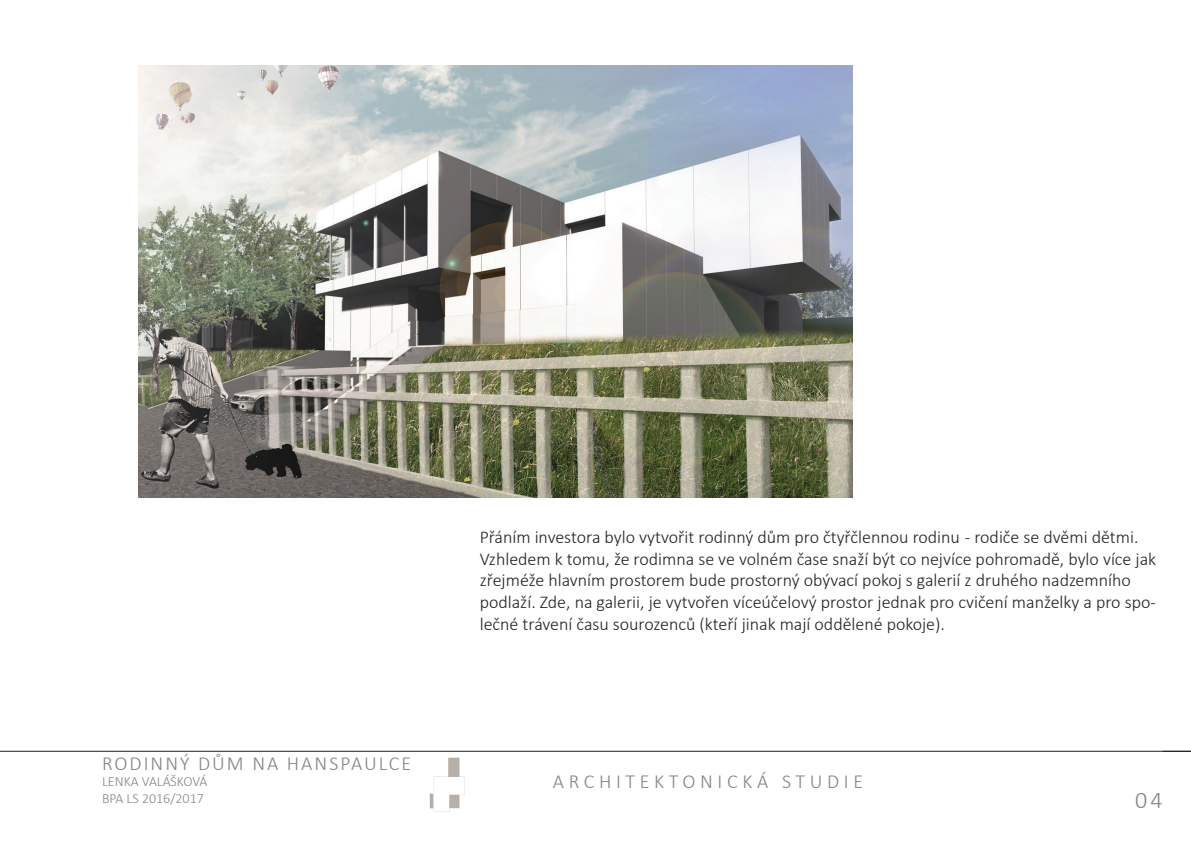
<style>
.page{position:relative;width:1191px;height:842px;background:#fff}
.page>*{position:absolute;margin:0;border:0;box-sizing:border-box;transform-origin:0 0}
.t1{font:300 24px "Calibri";color:#828487}
.t2{font:300 20px "Calibri";letter-spacing:.1em;color:#828487}
.t3{font:300 20px "Calibri";letter-spacing:.23em;color:#828487}
.t4{font:300 18px/21.6px "Calibri";color:#231f20}
.t5{font:300 14px/16.8px "Calibri";color:#828487}
</style>
<div class="page">
<hr style="left:0;top:751px;width:1191px;height:1px;background:#231f20">
<img style="left:429px;top:757px;width:36px;height:55px">
<img style="left:138px;top:65px;width:715px;height:432px">
<p class="t4" style="left:480px;top:526px;width:678px">Přáním investora bylo vytvořit rodinný dům pro čtyřčlennou rodinu - rodiče se dvěmi dětmi.<br>Vzhledem k tomu, že rodimna se ve volném čase snaží být co nejvíce pohromadě, bylo více jak zřejméže hlavním prostorem bude prostorný obývací pokoj s galerií z druhého nadzemního podlaží. Zde, na galerii, je vytvořen víceúčelový prostor jednak pro cvičení manželky a pro spo&shy;lečné trávení času sourozenců (kteří jinak mají oddělené pokoje).</p>
<p class="t2" style="left:102px;top:751px;width:311px">RODINNÝ DŮM NA HANSPAULCE</p>
<p class="t5" style="left:102px;top:773px;width:107px">LENKA VALÁŠKOVÁ<br>BPA LS 2016/2017</p>
<p class="t3" style="left:553px;top:769px;width:312px">ARCHITEKTONICKÁ STUDIE</p>
<h1 class="t1" style="left:1135px;top:785px;width:29px">04</h1>
</div>
